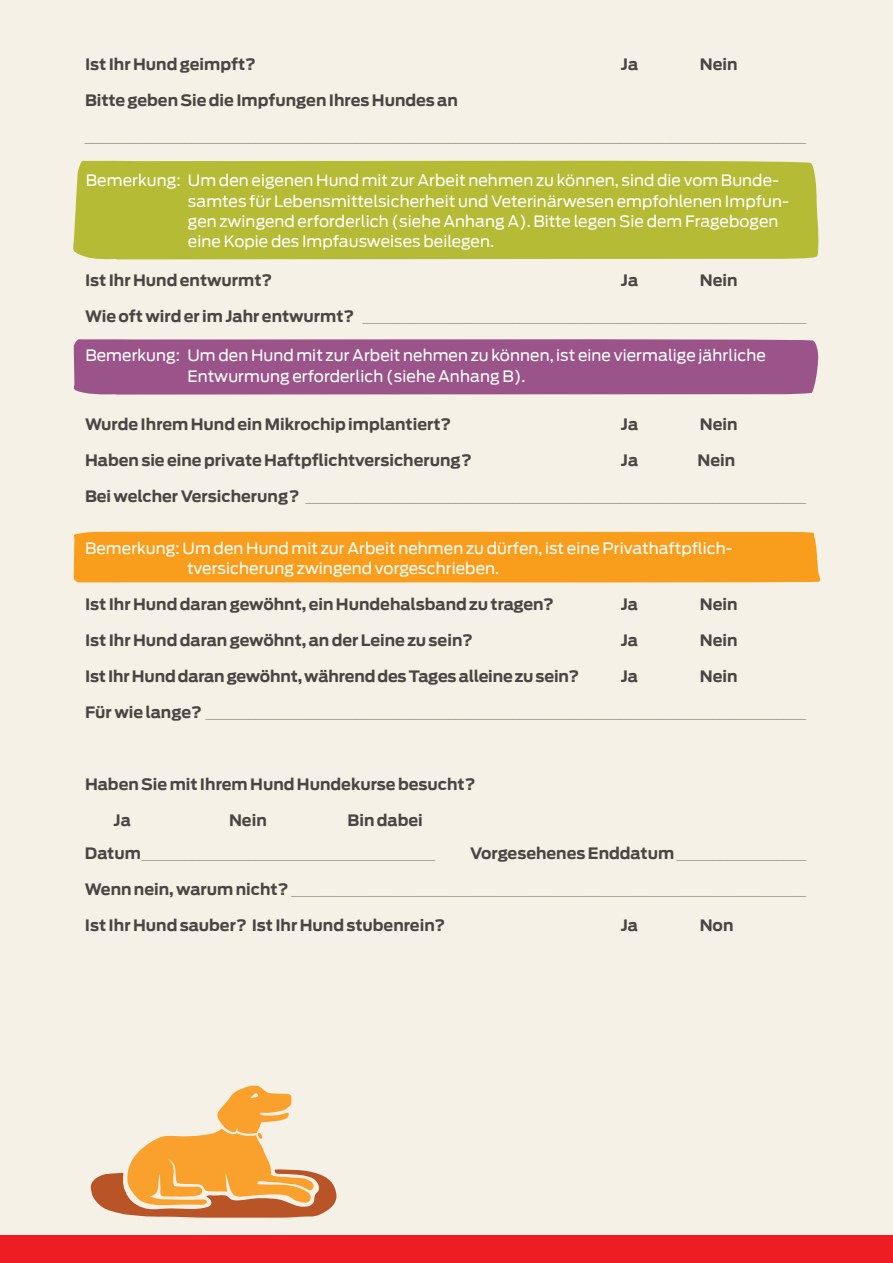
<style>
.page{position:relative;width:893px;height:1263px;background:#f5f1e6}
.page>*{position:absolute;margin:0;border:0;box-sizing:border-box;transform-origin:0 0}
.t1{font:300 15.75px/33px "Antenna";color:#aca697}
.t2{font:700 15.75px "Antenna";color:#4a4542}
.t3{font:15.75px/20.2px "Antenna";letter-spacing:.005em;color:#fff}
.s1{font-weight:700;color:#4a4542}
.s2{font-weight:300;color:#aca697}
</style>
<div class="page">
<div style="left:0;top:1236px;width:893px;height:27px;background:#ed1d24"></div>
<div style="left:73px;top:160px;width:746px;height:99px;background:#b5bb35"></div>
<div style="left:73px;top:339px;width:745px;height:56px;background:#9b548a"></div>
<div style="left:73px;top:532px;width:748px;height:51px;background:#f99d1c"></div>
<svg style="left:90px;top:1085px;width:247px;height:133px"></svg>
<p class="t2" style="left:85px;top:54px;width:172px">Ist Ihr Hund geimpft?</p>
<p class="t2" style="left:621px;top:54px;width:19px">Ja</p>
<p class="t2" style="left:700px;top:54px;width:39px">Nein</p>
<p class="t2" style="left:85px;top:90px;width:374px">Bitte geben Sie die Impfungen Ihres Hundes an</p>
<p class="t1" style="left:85px;top:119px;width:722px">_____________________________________________________________________________________________________</p>
<p class="t3" style="left:188px;top:171px;width:603px;text-indent:-102px">Bemerkung: Um den eigenen Hund mit zur Arbeit nehmen zu können, sind die vom Bunde&shy;samtes für Lebensmittelsicherheit und Veterinärwesen empfohlenen Impfun&shy;gen zwingend erforderlich (siehe Anhang A). Bitte legen Sie dem Fragebogen eine Kopie des Impfausweises beilegen.</p>
<p class="t2" style="left:85px;top:270px;width:189px">Ist Ihr Hund entwurmt?</p>
<p class="t2" style="left:621px;top:270px;width:19px">Ja</p>
<p class="t2" style="left:700px;top:270px;width:39px">Nein</p>
<p class="t1" style="left:85px;top:299px;width:722px"><span class="s1">Wie oft wird er im Jahr entwurmt?</span> ______________________________________________________________</p>
<p class="t3" style="left:187px;top:345px;width:580px;text-indent:-102px">Bemerkung: Um den Hund mit zur Arbeit nehmen zu können, ist eine viermalige jährliche<br>Entwurmung erforderlich (siehe Anhang B).</p>
<p class="t2" style="left:85px;top:414px;width:368px">Wurde Ihrem Hund ein Mikrochip implantiert?</p>
<p class="t2" style="left:621px;top:414px;width:19px">Ja</p>
<p class="t2" style="left:700px;top:414px;width:39px">Nein</p>
<p class="t2" style="left:85px;top:450px;width:388px">Haben sie eine private Haftpflichtversicherung?</p>
<p class="t2" style="left:621px;top:450px;width:19px">Ja</p>
<p class="t2" style="left:697px;top:450px;width:39px">Nein</p>
<p class="t1" style="left:85px;top:479px;width:722px"><span class="s1">Bei welcher Versicherung?</span> ______________________________________________________________________</p>
<p class="t3" style="left:187px;top:538px;width:547px;text-indent:-102px">Bemerkung: Um den Hund mit zur Arbeit nehmen zu dürfen, ist eine Privathaftpflich&shy;tversicherung zwingend vorgeschrieben.</p>
<p class="t2" style="left:85px;top:594px;width:470px">Ist Ihr Hund daran gewöhnt, ein Hundehalsband zu tragen?</p>
<p class="t2" style="left:621px;top:594px;width:19px">Ja</p>
<p class="t2" style="left:700px;top:594px;width:39px">Nein</p>
<p class="t2" style="left:85px;top:630px;width:389px">Ist Ihr Hund daran gewöhnt, an der Leine zu sein?</p>
<p class="t2" style="left:621px;top:630px;width:19px">Ja</p>
<p class="t2" style="left:700px;top:630px;width:39px">Nein</p>
<p class="t2" style="left:85px;top:666px;width:496px">Ist Ihr Hund daran gewöhnt, während des Tages alleine zu sein?</p>
<p class="t2" style="left:621px;top:666px;width:19px">Ja</p>
<p class="t2" style="left:700px;top:666px;width:39px">Nein</p>
<p class="t1" style="left:85px;top:695px;width:722px"><span class="s1">Für wie lange?</span> ____________________________________________________________________________________</p>
<p class="t2" style="left:85px;top:774px;width:392px">Haben Sie mit Ihrem Hund Hundekurse besucht?</p>
<p class="t2" style="left:113px;top:810px;width:19px">Ja</p>
<p class="t2" style="left:229px;top:810px;width:39px">Nein</p>
<p class="t1" style="left:85px;top:803px;width:351px;text-indent:263px"><span class="s1">Bin dabei<br>Datum</span>_________________________________________</p>
<p class="t2" style="left:470px;top:843px;width:337px">Vorgesehenes Enddatum <span class="s2">__________________</span></p>
<p class="t1" style="left:85px;top:872px;width:722px"><span class="s1">Wenn nein, warum nicht?</span> ________________________________________________________________________</p>
<p class="t2" style="left:85px;top:915px;width:362px">Ist Ihr Hund sauber? Ist Ihr Hund stubenrein?</p>
<p class="t2" style="left:621px;top:915px;width:19px">Ja</p>
<p class="t2" style="left:700px;top:915px;width:35px">Non</p>
</div>
